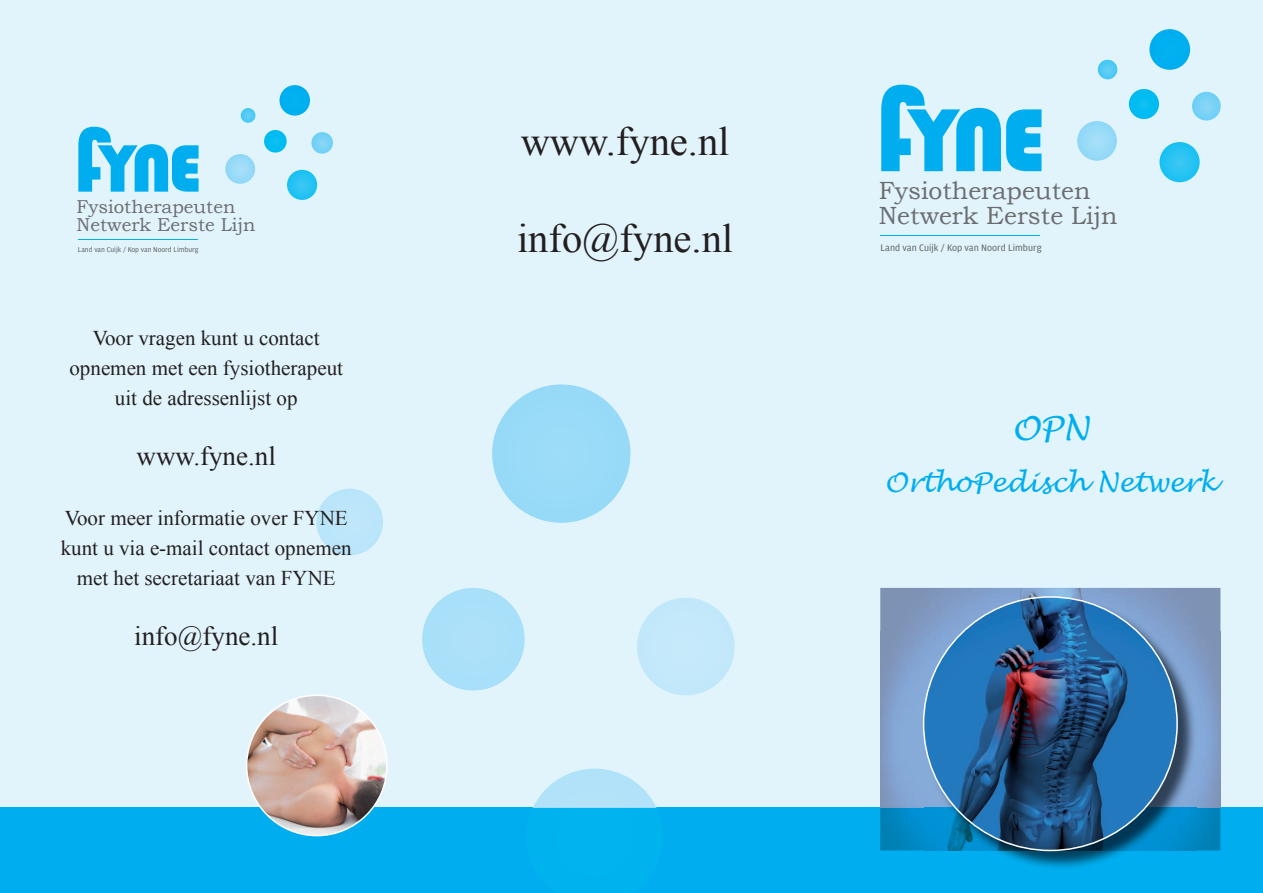
<style>
.page{position:relative;width:1263px;height:893px;background:#e1f4fc}
.page>*{position:absolute;margin:0;border:0;box-sizing:border-box;transform-origin:0 0}
.t1{font:40.5px "Times New Roman";color:#231f20}
.t2{font:italic 33px "Lucida Handwriting";color:#00aeef}
.t3{font:27px "Times New Roman";color:#231f20}
.t4{font:italic 27px "Lucida Handwriting";color:#00aeef}
.t5{font:24.9px/24.9px "Bookman Old Style";color:#6c6d70}
.t6{font:21px/30px "Times New Roman";color:#231f20;text-align:center}
.t7{font:18.6px/18.6px "Bookman Old Style";color:#6c6d70}
.t8{font:9.9px "Amplitude";color:#57585a}
.t9{font:7.5px "Amplitude";color:#57585a}
</style>
<div class="page">
<div style="left:0;top:808px;width:1263px;height:85px;background:#00aeef"></div>
<svg style="left:881px;top:85px;width:160px;height:86px"></svg>
<hr style="left:880px;top:235px;width:160px;height:1px;background:#00aeef">
<div style="left:1149px;top:29px;width:41px;height:41px;background:#00b0ef;border-radius:20px"></div>
<svg style="left:1098px;top:60px;width:19px;height:19px"></svg>
<svg style="left:1077px;top:121px;width:40px;height:40px"></svg>
<div style="left:1129px;top:89px;width:30px;height:30px;background:linear-gradient(to right,#01bcf1,#09bdf2);border-radius:15px"></div>
<svg style="left:1192px;top:92px;width:29px;height:29px"></svg>
<svg style="left:1159px;top:142px;width:41px;height:40px"></svg>
<svg style="left:78px;top:127px;width:121px;height:65px"></svg>
<hr style="left:78px;top:239px;width:120px;height:1px;background:#00aeef">
<div style="left:279px;top:85px;width:31px;height:31px;background:#00b0ef;border-radius:15px"></div>
<svg style="left:241px;top:108px;width:14px;height:15px"></svg>
<svg style="left:225px;top:154px;width:30px;height:30px"></svg>
<svg style="left:264px;top:130px;width:23px;height:23px"></svg>
<svg style="left:311px;top:132px;width:22px;height:22px"></svg>
<svg style="left:287px;top:170px;width:30px;height:30px"></svg>
<div style="left:492px;top:384px;width:138px;height:139px;background:#98dbf8;border-radius:69px"></div>
<div style="left:316px;top:489px;width:67px;height:66px;background:#bbe5fa;border-radius:33px"></div>
<svg style="left:246px;top:699px;width:135px;height:125px"></svg>
<div style="left:422px;top:588px;width:103px;height:102px;background:#aae0f9;border-radius:51px"></div>
<div style="left:637px;top:598px;width:98px;height:97px;background:#c3e9fa;border-radius:49px"></div>
<svg style="left:527px;top:769px;width:130px;height:39px"></svg>
<img style="left:247px;top:695px;width:140px;height:141px;border-radius:70px">
<img style="left:880px;top:588px;width:340px;height:43px">
<img style="left:880px;top:631px;width:45px;height:177px">
<img style="left:880px;top:808px;width:340px;height:42px">
<img style="left:925px;top:598px;width:272px;height:270px">
<img style="left:923px;top:597px;width:254px;height:253px;border-radius:127px">
<p class="t7" style="left:77px;top:197px;width:180px">Fysiotherapeuten<br>Netwerk Eerste Lijn</p>
<p class="t9" style="left:78px;top:245px;width:122px">Land van Cuijk / Kop van Noord Limburg</p>
<p class="t6" style="left:69px;top:323px;width:275px">Voor vragen kunt u contact opnemen met een fysiotherapeut uit de adressenlijst op</p>
<p class="t3" style="left:137px;top:438px;width:141px">www.fyne.nl</p>
<p class="t6" style="left:61px;top:503px;width:293px">Voor meer informatie over FYNE kunt u via e-mail contact opnemen met het secretariaat van FYNE</p>
<p class="t3" style="left:134px;top:618px;width:146px">info@fyne.nl</p>
<h1 class="t1" style="left:521px;top:114px;width:210px">www.fyne.nl</h1>
<h1 class="t1" style="left:517px;top:211px;width:218px">info@fyne.nl</h1>
<p class="t5" style="left:879px;top:178px;width:240px">Fysiotherapeuten<br>Netwerk Eerste Lijn</p>
<p class="t8" style="left:880px;top:242px;width:162px">Land van Cuijk / Kop van Noord Limburg</p>
<h2 class="t2" style="left:1011px;top:408px;width:80px">OPN</h2>
<p class="t4" style="left:884px;top:467px;width:334px">OrthoPedisch Netwerk</p>
</div>
